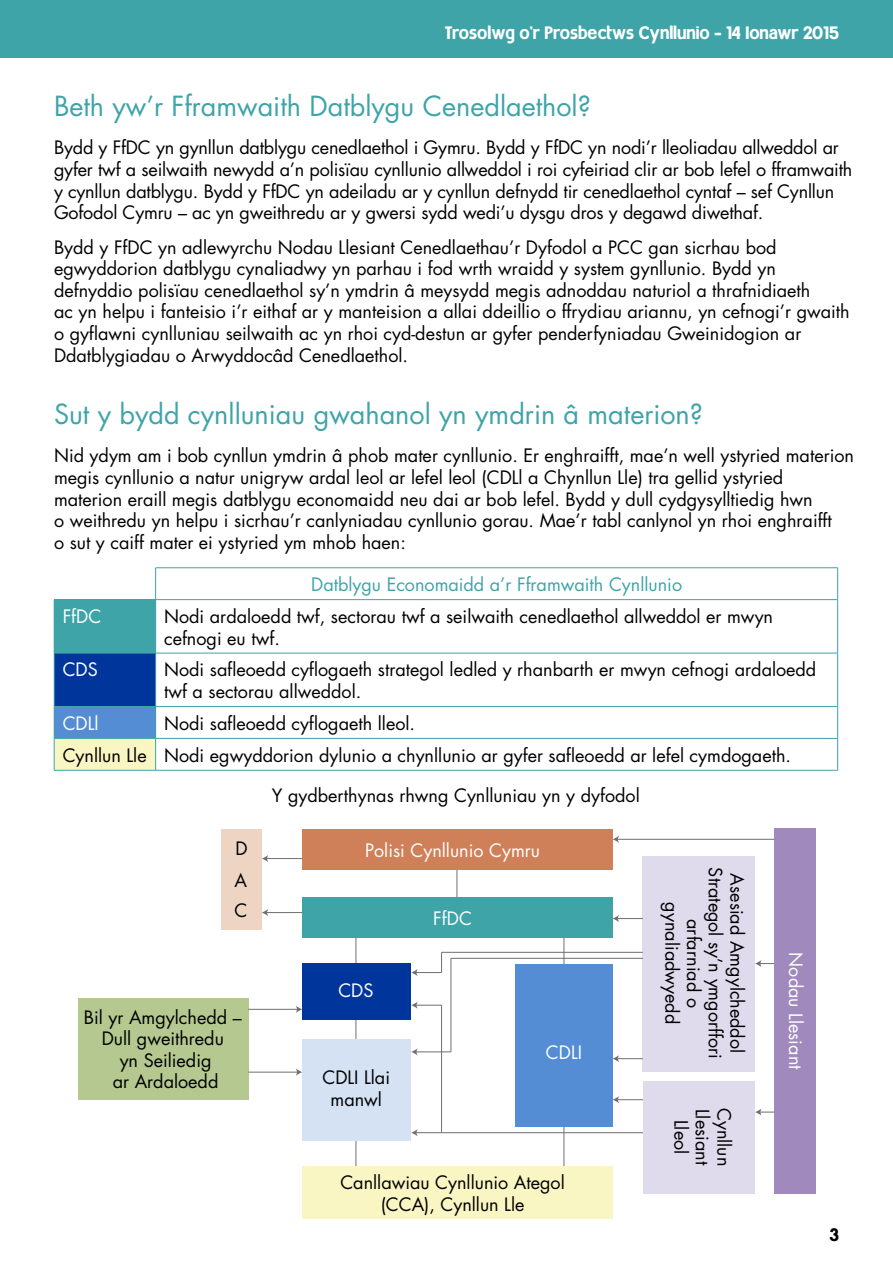
<style>
.page{position:relative;width:893px;height:1263px;background:#fff}
.page>*{position:absolute;margin:0;border:0;box-sizing:border-box;transform-origin:0 0}
.t1{font:27px "Futura Std";color:#3ea4a8}
.Body_Text{font:18px/21.6px "Futura Std";color:#000}
.Body_Text-2{font:18px "Futura Std";color:#fff}
.t2{font:18px "Milocha";color:#fff}
.Body_Text_Centred{font:18px "Futura Std";color:#3ea4a8}
.Page_Number_Right{font:18px "Milocha";color:#000}
</style>
<div class="page">
<div style="left:0;top:0;width:893px;height:58px;background:#3ea4a8"></div>
<div style="left:54px;top:600px;width:102px;height:53px;background:#3ea4a8"></div>
<div style="left:54px;top:653px;width:102px;height:53px;background:#00369c"></div>
<div style="left:54px;top:706px;width:102px;height:32px;background:#548dd4"></div>
<div style="left:54px;top:738px;width:102px;height:32px;background:#faf6c4"></div>
<hr style="left:155px;top:567px;width:683px;height:1px;background:#3ea4a8">
<hr style="left:155px;top:568px;width:1px;height:31px;background:#3ea4a8">
<hr style="left:837px;top:568px;width:1px;height:31px;background:#3ea4a8">
<hr style="left:54px;top:599px;width:102px;height:1px;background:#3ea4a8">
<hr style="left:156px;top:599px;width:682px;height:1px;background:#3ea4a8">
<hr style="left:837px;top:600px;width:1px;height:53px;background:#3ea4a8">
<hr style="left:54px;top:653px;width:102px;height:1px;background:#3ea4a8">
<hr style="left:54px;top:653px;width:1px;height:53px;background:#3ea4a8">
<hr style="left:156px;top:653px;width:682px;height:1px;background:#3ea4a8">
<hr style="left:155px;top:653px;width:1px;height:53px;background:#3ea4a8">
<hr style="left:837px;top:653px;width:1px;height:53px;background:#3ea4a8">
<hr style="left:54px;top:706px;width:102px;height:1px;background:#3ea4a8">
<hr style="left:54px;top:707px;width:1px;height:31px;background:#3ea4a8">
<hr style="left:156px;top:706px;width:682px;height:1px;background:#3ea4a8">
<hr style="left:155px;top:707px;width:1px;height:31px;background:#3ea4a8">
<hr style="left:837px;top:707px;width:1px;height:31px;background:#3ea4a8">
<hr style="left:54px;top:738px;width:102px;height:1px;background:#3ea4a8">
<hr style="left:54px;top:739px;width:1px;height:31px;background:#3ea4a8">
<hr style="left:156px;top:738px;width:682px;height:1px;background:#3ea4a8">
<hr style="left:155px;top:739px;width:1px;height:31px;background:#3ea4a8">
<hr style="left:837px;top:739px;width:1px;height:31px;background:#3ea4a8">
<hr style="left:54px;top:770px;width:102px;height:1px;background:#3ea4a8">
<hr style="left:156px;top:770px;width:682px;height:1px;background:#3ea4a8">
<hr style="left:457px;top:868px;width:1px;height:31px;background:#6f6f6e">
<hr style="left:356px;top:936px;width:1px;height:232px;background:#6f6f6e">
<hr style="left:564px;top:938px;width:1px;height:232px;background:#6f6f6e">
<div style="left:221px;top:829px;width:41px;height:101px;background:#eed4c2"></div>
<div style="left:78px;top:998px;width:170px;height:101px;background:#b4c890"></div>
<div style="left:302px;top:829px;width:311px;height:41px;background:#cf8058"></div>
<div style="left:643px;top:856px;width:112px;height:216px;background:#e0daed"></div>
<div style="left:643px;top:1081px;width:112px;height:113px;background:#e0daed"></div>
<div style="left:774px;top:829px;width:41px;height:365px;background:#a089bc"></div>
<div style="left:302px;top:897px;width:311px;height:41px;background:#3ea4a8"></div>
<div style="left:302px;top:963px;width:109px;height:57px;background:#00369c"></div>
<div style="left:302px;top:1039px;width:109px;height:101px;background:#d4e2f4"></div>
<div style="left:515px;top:964px;width:98px;height:162px;background:#548dd4"></div>
<div style="left:302px;top:1166px;width:311px;height:52px;background:#faf6c4"></div>
<hr style="left:617px;top:839px;width:157px;height:1px;background:#6f6f6e">
<svg style="left:613px;top:836px;width:6px;height:7px"></svg>
<svg style="left:613px;top:915px;width:30px;height:7px"></svg>
<svg style="left:755px;top:960px;width:19px;height:7px"></svg>
<svg style="left:755px;top:1108px;width:19px;height:8px"></svg>
<svg style="left:613px;top:1096px;width:30px;height:7px"></svg>
<hr style="left:416px;top:1132px;width:227px;height:1px;background:#6f6f6e">
<svg style="left:411px;top:1129px;width:7px;height:7px"></svg>
<svg style="left:613px;top:1055px;width:30px;height:7px"></svg>
<hr style="left:266px;top:858px;width:36px;height:1px;background:#6f6f6e">
<svg style="left:262px;top:855px;width:6px;height:7px"></svg>
<hr style="left:266px;top:912px;width:36px;height:1px;background:#6f6f6e">
<svg style="left:262px;top:909px;width:6px;height:7px"></svg>
<hr style="left:248px;top:1009px;width:50px;height:1px;background:#6f6f6e">
<svg style="left:296px;top:1006px;width:6px;height:7px"></svg>
<hr style="left:248px;top:1072px;width:50px;height:1px;background:#6f6f6e">
<svg style="left:296px;top:1068px;width:6px;height:8px"></svg>
<svg style="left:411px;top:1002px;width:31px;height:7px"></svg>
<hr style="left:416px;top:1051px;width:35px;height:1px;background:#6f6f6e">
<svg style="left:411px;top:1048px;width:7px;height:7px"></svg>
<svg style="left:411px;top:952px;width:31px;height:24px"></svg>
<hr style="left:442px;top:952px;width:201px;height:1px;background:#6f6f6e">
<hr style="left:451px;top:958px;width:1px;height:94px;background:#6f6f6e">
<hr style="left:451px;top:958px;width:192px;height:1px;background:#6f6f6e">
<hr style="left:441px;top:1005px;width:1px;height:128px;background:#6f6f6e">
<p class="t2" style="left:445px;top:22px;width:396px">Trosolwg o'r Prosbectws Cynllunio - 14 Ionawr 2015</p>
<h3 class="t1" style="left:54px;top:89px;width:538px">Beth yw’r Fframwaith Datblygu Cenedlaethol?</h3>
<p class="Body_Text" style="left:54px;top:137px;width:800px">Bydd y FfDC yn gynllun datblygu cenedlaethol i Gymru. Bydd y FfDC yn nodi’r lleoliadau allweddol ar gyfer twf a seilwaith newydd a’n polisïau cynllunio allweddol i roi cyfeiriad clir ar bob lefel o fframwaith y cynllun datblygu. Bydd y FfDC yn adeiladu ar y cynllun defnydd tir cenedlaethol cyntaf – sef Cynllun Gofodol Cymru – ac yn gweithredu ar y gwersi sydd wedi’u dysgu dros y degawd diwethaf.</p>
<p class="Body_Text" style="left:54px;top:236px;width:797px">Bydd y FfDC yn adlewyrchu Nodau Llesiant Cenedlaethau’r Dyfodol a PCC gan sicrhau bod egwyddorion datblygu cynaliadwy yn parhau i fod wrth wraidd y system gynllunio. Bydd yn defnyddio polisïau cenedlaethol sy’n ymdrin â meysydd megis adnoddau naturiol a thrafnidiaeth<br>ac yn helpu i fanteisio i’r eithaf ar y manteision a allai ddeillio o ffrydiau ariannu, yn cefnogi’r gwaith o gyflawni cynlluniau seilwaith ac yn rhoi cyd-destun ar gyfer penderfyniadau Gweinidogion ar Ddatblygiadau o Arwyddocâd Cenedlaethol.</p>
<h3 class="t1" style="left:54px;top:397px;width:651px">Sut y bydd cynlluniau gwahanol yn ymdrin â materion?</h3>
<p class="Body_Text" style="left:54px;top:445px;width:801px">Nid ydym am i bob cynllun ymdrin â phob mater cynllunio. Er enghraifft, mae’n well ystyried materion megis cynllunio a natur unigryw ardal leol ar lefel leol (CDLl a Chynllun Lle) tra gellid ystyried materion eraill megis datblygu economaidd neu dai ar bob lefel. Bydd y dull cydgysylltiedig hwn<br>o weithredu yn helpu i sicrhau’r canlyniadau cynllunio gorau. Mae’r tabl canlynol yn rhoi enghraifft<br>o sut y caiff mater ei ystyried ym mhob haen:</p>
<p class="Body_Text_Centred" style="left:311px;top:573px;width:372px">Datblygu Economaidd a’r Fframwaith Cynllunio</p>
<p class="Body_Text-2" style="left:63px;top:605px;width:40px">FfDC</p>
<p class="Body_Text" style="left:164px;top:606px;width:610px">Nodi ardaloedd twf, sectorau twf a seilwaith cenedlaethol allweddol er mwyn cefnogi eu twf.</p>
<p class="Body_Text-2" style="left:63px;top:658px;width:37px">CDS</p>
<p class="Body_Text" style="left:164px;top:659px;width:654px">Nodi safleoedd cyflogaeth strategol ledled y rhanbarth er mwyn cefnogi ardaloedd twf a sectorau allweddol.</p>
<p class="Body_Text-2" style="left:63px;top:712px;width:37px">CDLl</p>
<p class="Body_Text" style="left:164px;top:713px;width:252px">Nodi safleoedd cyflogaeth lleol.</p>
<p class="Body_Text" style="left:63px;top:744px;width:85px">Cynllun Lle</p>
<p class="Body_Text" style="left:164px;top:744px;width:628px">Nodi egwyddorion dylunio a chynllunio ar gyfer safleoedd ar lefel cymdogaeth.</p>
<p class="Body_Text" style="left:272px;top:785px;width:369px">Y gydberthynas rhwng Cynlluniau yn y dyfodol</p>
<p class="Body_Text-2" style="left:365px;top:839px;width:176px">Polisi Cynllunio Cymru</p>
<p class="Body_Text" style="left:236px;top:837px;width:14px">D</p>
<p class="Body_Text" style="left:234px;top:866px;width:14px;line-height:30px">A<br>C</p>
<p class="Body_Text" style="left:84px;top:1006px;width:159px;text-align:center">Bil yr Amgylchedd –<br>Dull gweithredu<br>yn Seiliedig<br>ar Ardaloedd</p>
<p class="Body_Text-2" style="left:338px;top:979px;width:37px">CDS</p>
<p class="Body_Text" style="left:322px;top:1067px;width:69px;text-align:center">CDLI Llai manwl</p>
<p class="Body_Text-2" style="left:433px;top:907px;width:40px">FfDC</p>
<p class="Body_Text-2" style="left:546px;top:1040px;width:38px">CDLI</p>
<p class="Body_Text" style="left:340px;top:1172px;width:226px;text-align:center">Canllawiau Cynllunio Ategol (CCA), Cynllun Lle</p>
<p class="Body_Text" style="left:748px;top:867px;width:193px;text-align:center;rotate:90deg">Asesiad Amgylcheddol<br>Strategol sy’n ymgorffori arfarniad o gynaliadwyedd</p>
<p class="Body_Text" style="left:713px;top:1109px;width:58px;rotate:90deg">Llesiant</p>
<p class="Body_Text" style="left:735px;top:1108px;width:60px;rotate:90deg">Cynllun</p>
<p class="Body_Text" style="left:692px;top:1120px;width:36px;rotate:90deg">Lleol</p>
<p class="Body_Text-2" style="left:807px;top:952px;width:119px;rotate:90deg">Nodau Llesiant</p>
<p class="Page_Number_Right" style="left:829px;top:1224px;width:11px">3</p>
</div>
